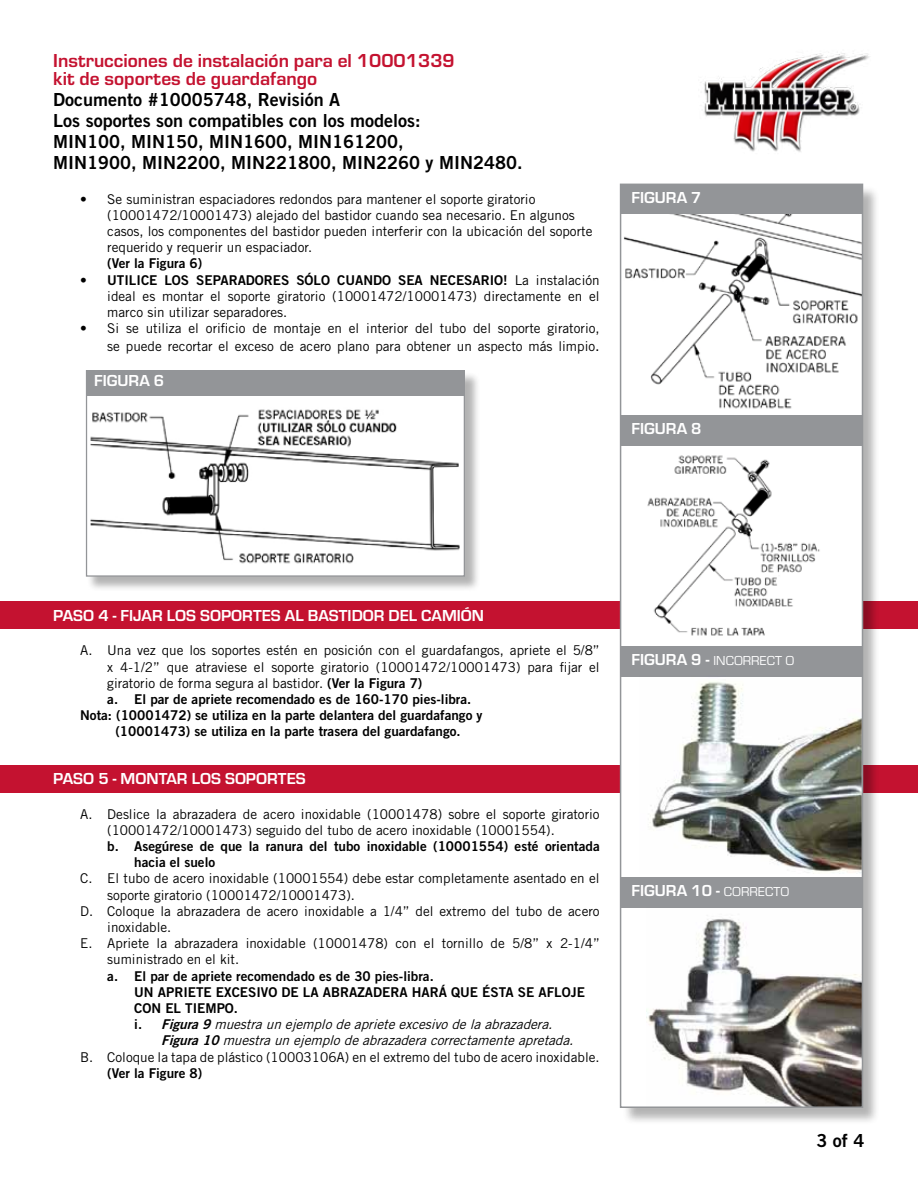
<style>
.page{position:relative;width:918px;height:1188px;background:#fff}
.page>*{position:absolute;margin:0;border:0;box-sizing:border-box;transform-origin:0 0}
.t1{font:700 19.5px/18px "Eurostile";color:#c41230}
.t2{font:18px/21px "Trade Gothic LT Std Bd 2";color:#000}
.t3{font:700 16.5px "Eurostile";color:#fff}
.t4{font:13.5px/16.2px "Trade Gothic LT Std";color:#000}
.t5{font:13.5px/16.2px "Trade Gothic LT Std Bd 2";color:#000}
.t6{font:italic 13.5px "Trade Gothic LT Std";color:#000}
.t7{font:13.5px "Eurostile";color:#fff}
.s1{font-family:"Trade Gothic LT Std"}
.s2{font-size:15px}
.s3{font-family:"Trade Gothic LT Std Bd 2"}
.s4{font-family:"Trade Gothic LT Std Bd 2";font-style:normal}
.s5{font-weight:700;font-size:16.5px}
.s6{font-weight:400;font-size:13.5px}
</style>
<div class="page">
<div style="left:0;top:601px;width:918px;height:27px;background:#c41230"></div>
<div style="left:0;top:765px;width:918px;height:28px;background:#c41230"></div>
<div style="left:87px;top:371px;width:393px;height:221px;background:#000;opacity:.3"></div>
<div style="left:86px;top:370px;width:379px;height:207px;background:#fff;border:1px solid #939598"></div>
<div style="left:86px;top:371px;width:379px;height:25px;background:#939598"></div>
<div style="left:622px;top:186px;width:259px;height:940px;background:#000;opacity:.3"></div>
<div style="left:621px;top:184px;width:241px;height:924px;background:#fff"></div>
<div style="left:620px;top:184px;width:243px;height:30px;background:#939598"></div>
<div style="left:621px;top:415px;width:242px;height:30px;background:#939598"></div>
<div style="left:621px;top:646px;width:241px;height:30px;background:#939598"></div>
<div style="left:620px;top:877px;width:242px;height:30px;background:#939598"></div>
<img style="left:623px;top:214px;width:237px;height:195px">
<img style="left:647px;top:455px;width:173px;height:181px">
<img style="left:640px;top:676px;width:220px;height:198px">
<img style="left:646px;top:907px;width:214px;height:198px">
<img style="left:704px;top:53px;width:166px;height:99px">
<div style="left:620px;top:184px;width:243px;height:924px;border:2px solid #939598"></div>
<img style="left:91px;top:409px;width:368px;height:155px">
<h1 class="t1" style="left:53px;top:50px;width:403px">Instrucciones de instalación para el 10001339 kit de soportes de guardafango</h1>
<h2 class="t2" style="left:53px;top:89px;width:471px">Documento #10005748, Revisión A<br>Los soportes son compatibles con los modelos:<br>MIN100, MIN150, MIN1600, MIN161200,<br>MIN1900, MIN2200, MIN221800, MIN2260 y MIN2480.</h2>
<p class="t4" style="left:107px;top:191px;width:487px;text-indent:-27px">• Se suministran espaciadores redondos para mantener el soporte giratorio (10001472/10001473) alejado del bastidor cuando sea necesario. En algunos casos, los componentes del bastidor pueden interferir con la ubicación del soporte requerido y requerir un espaciador.</p>
<p class="t5" style="left:107px;top:255px;width:97px">(Ver la Figura 6)</p>
<p class="t5" style="left:80px;top:271px;width:521px">• UTILICE LOS SEPARADORES SÓLO CUANDO SEA NECESARIO! <span class="s1">La instalación</span></p>
<p class="t4" style="left:107px;top:288px;width:494px">ideal es montar el soporte giratorio (10001472/10001473) directamente en el marco sin utilizar separadores.</p>
<p class="t4" style="left:80px;top:319px;width:521px;line-height:18px;text-align:right">• Si se utiliza el orificio de montaje en el interior del tubo del soporte giratorio, se puede recortar el exceso de acero plano para obtener un aspecto más limpio<span class="s2">.</span></p>
<p class="t3" style="left:94px;top:368px;width:72px">FIGURA 6</p>
<p class="t3" style="left:632px;top:186px;width:72px">FIGURA 7</p>
<p class="t3" style="left:632px;top:417px;width:72px">FIGURA 8</p>
<p class="t3" style="left:53px;top:604px;width:432px">PASO 4 - FIJAR LOS SOPORTES AL BASTIDOR DEL CAMIÓN</p>
<p class="t4" style="left:107px;top:642px;width:494px;text-align:justify;text-indent:-27px">A. Una vez que los soportes estén en posición con el guardafangos, apriete el 5/8” x 4-1/2” que atraviese el soporte giratorio (10001472/10001473) para fijar el giratorio de forma segura al bastidor. <span class="s3">(Ver la Figura 7)</span></p>
<p class="t5" style="left:107px;top:691px;width:366px">a. El par de apriete recomendado es de 160-170 pies-libra.</p>
<p class="t5" style="left:80px;top:707px;width:404px">Nota: (10001472) se utiliza en la parte delantera del guardafango y</p>
<p class="t5" style="left:115px;top:723px;width:347px">(10001473) se utiliza en la parte trasera del guardafango.</p>
<p class="t3" style="left:53px;top:767px;width:254px">PASO 5 - MONTAR LOS SOPORTES</p>
<p class="t4" style="left:107px;top:806px;width:494px;text-indent:-27px">A. Deslice la abrazadera de acero inoxidable (10001478) sobre el soporte giratorio (10001472/10001473) seguido del tubo de acero inoxidable (10001554).</p>
<p class="t5" style="left:134px;top:838px;width:467px;text-indent:-27px">b. Asegúrese de que la ranura del tubo inoxidable (10001554) esté orientada hacia el suelo</p>
<p class="t4" style="left:80px;top:870px;width:521px">C. El tubo de acero inoxidable (10001554) debe estar completamente asentado en el</p>
<p class="t4" style="left:107px;top:887px;width:249px">soporte giratorio (10001472/10001473).</p>
<p class="t4" style="left:80px;top:903px;width:521px">D. Coloque la abrazadera de acero inoxidable a 1/4” del extremo del tubo de acero</p>
<p class="t4" style="left:107px;top:919px;width:66px">inoxidable.</p>
<p class="t4" style="left:80px;top:935px;width:521px">E. Apriete la abrazadera inoxidable (10001478) con el tornillo de 5/8” x 2-1/4”</p>
<p class="t4" style="left:107px;top:951px;width:133px">suministrado en el kit.</p>
<p class="t5" style="left:134px;top:967px;width:452px;text-indent:-27px">a. El par de apriete recomendado es de 30 pies-libra.<br>UN APRIETE EXCESIVO DE LA ABRAZADERA HARÁ QUE ÉSTA SE AFLOJE<br>CON EL TIEMPO.</p>
<p class="t6" style="left:134px;top:1016px;width:424px"><span class="s4">i .</span> <span class="s3">Figura9</span> muestraunejemplodeaprieteexcesivodelaabrazadera.</p>
<p class="t6" style="left:161px;top:1032px;width:418px"><span class="s3">Figura10</span> muestraunejemplodeabrazaderacorrectamenteapretada.</p>
<p class="t4" style="left:80px;top:1049px;width:521px">B. Coloque la tapa de plástico (10003106A) en el extremo del tubo de acero inoxidable.</p>
<p class="t5" style="left:107px;top:1065px;width:97px">(Ver la Figure 8)</p>
<p class="t7" style="left:632px;top:652px;width:164px"><span class="s5">FIGURA 9 -</span> INCORRECT O</p>
<p class="t3" style="left:632px;top:879px;width:159px">FIGURA 10 - <span class="s6">CORRECTO</span></p>
<h2 class="t2" style="left:816px;top:1130px;width:49px">3 of 4</h2>
</div>
